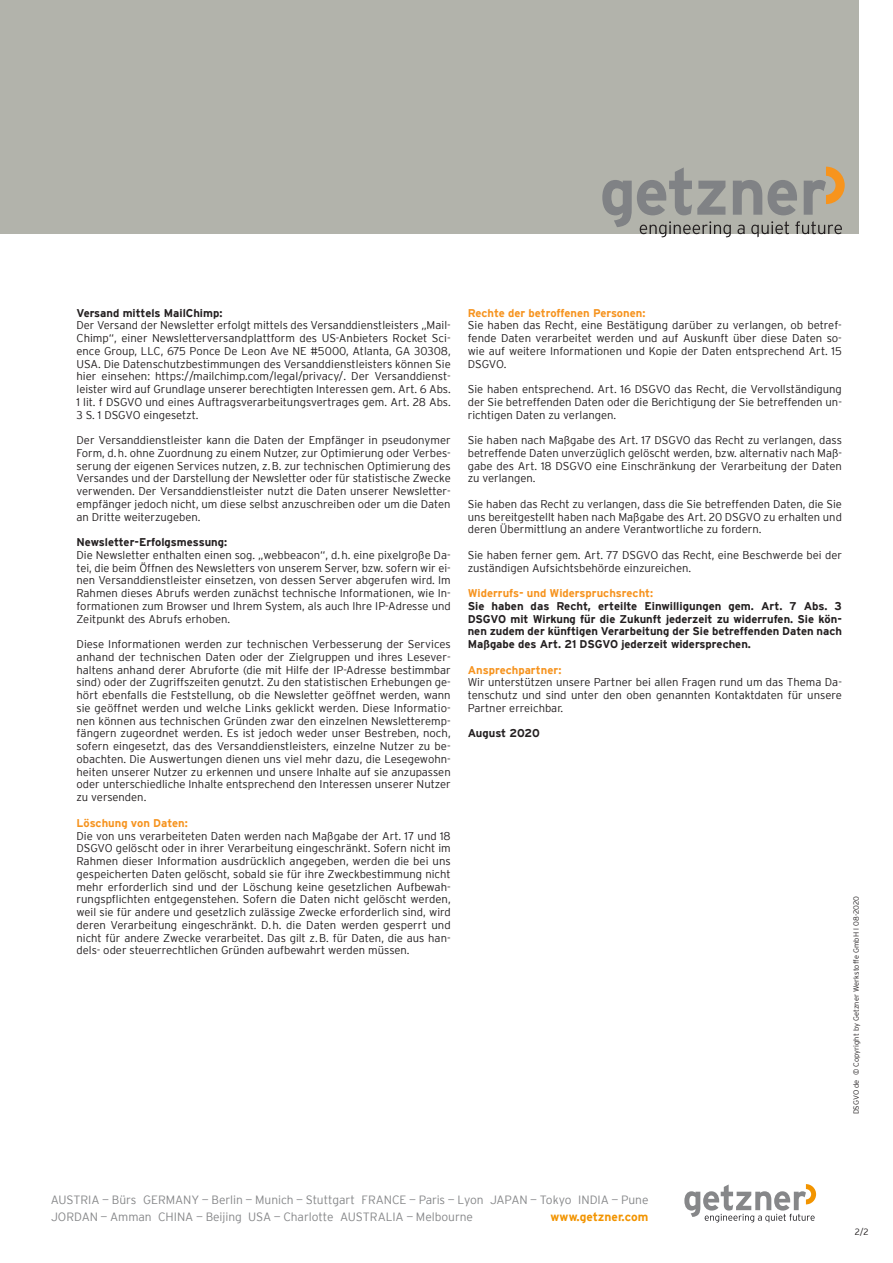
<style>
.page{position:relative;width:893px;height:1263px;background:#fff}
.page>*{position:absolute;margin:0;border:0;box-sizing:border-box;transform-origin:0 0}
.t1{font:300 12px/17.4px "Interstate";letter-spacing:-.005em;color:#868789}
.t2{font:700 12px "Interstate";color:#f29400}
.t3{font:300 11.25px/12.8px "Interstate";color:#231f20;text-align:justify}
.t4{font:700 11.25px/12.8px "Interstate";color:#231f20;text-align:justify}
.t5{font:700 11.25px "Interstate";color:#f6931e}
.t6{font:300 9px "Interstate";color:#231f20}
.t7{font:300 7.5px "Interstate";letter-spacing:.005em;color:#231f20}
</style>
<div class="page">
<div style="left:0;top:0;width:859px;height:234px;background:#b2b3ab"></div>
<svg style="left:602px;top:167px;width:243px;height:70px"></svg>
<svg style="left:684px;top:1184px;width:132px;height:38px"></svg>
<p class="t4" style="left:77px;top:306px;width:147px">Versand mittels MailChimp:</p>
<p class="t3" style="left:77px;top:319px;width:376px">Der Versand der Newsletter erfolgt mittels des Versanddienstleisters „Mail-Chimp“, einer Newsletterversandplattform des US-Anbieters Rocket Sci&shy;ence Group, LLC, 675 Ponce De Leon Ave NE #5000, Atlanta, GA 30308, USA. Die Datenschutzbestimmungen des Versanddienstleisters können Sie hier einsehen: https://mailchimp.com/legal/privacy/. Der Versanddienst&shy;leister wird auf Grundlage unserer berechtigten Interessen gem. Art. 6 Abs.<br>1 lit. f DSGVO und eines Auftragsverarbeitungsvertrages gem. Art. 28 Abs.<br>3 S. 1 DSGVO eingesetzt.</p>
<p class="t3" style="left:77px;top:434px;width:376px">Der Versanddienstleister kann die Daten der Empfänger in pseudonymer Form, d. h. ohne Zuordnung zu einem Nutzer, zur Optimierung oder Verbes&shy;serung der eigenen Services nutzen, z. B. zur technischen Optimierung des Versandes und der Darstellung der Newsletter oder für statistische Zwecke verwenden. Der Versanddienstleister nutzt die Daten unserer Newsletter&shy;empfänger jedoch nicht, um diese selbst anzuschreiben oder um die Daten an Dritte weiterzugeben.</p>
<p class="t4" style="left:77px;top:536px;width:152px">Newsletter-Erfolgsmessung:</p>
<p class="t3" style="left:77px;top:548px;width:376px">Die Newsletter enthalten einen sog. „webbeacon“, d. h. eine pixelgroße Da&shy;tei, die beim Öffnen des Newsletters von unserem Server, bzw. sofern wir ei&shy;nen Versanddienstleister einsetzen, von dessen Server abgerufen wird. Im Rahmen dieses Abrufs werden zunächst technische Informationen, wie In&shy;formationen zum Browser und Ihrem System, als auch Ihre IP-Adresse und Zeitpunkt des Abrufs erhoben.</p>
<p class="t3" style="left:77px;top:638px;width:376px">Diese Informationen werden zur technischen Verbesserung der Services anhand der technischen Daten oder der Zielgruppen und ihres Lesever&shy;haltens anhand derer Abruforte (die mit Hilfe der IP-Adresse bestimmbar sind) oder der Zugriffszeiten genutzt. Zu den statistischen Erhebungen ge&shy;hört ebenfalls die Feststellung, ob die Newsletter geöffnet werden, wann sie geöffnet werden und welche Links geklickt werden. Diese Informatio&shy;nen können aus technischen Gründen zwar den einzelnen Newsletteremp&shy;fängern zugeordnet werden. Es ist jedoch weder unser Bestreben, noch, sofern eingesetzt, das des Versanddienstleisters, einzelne Nutzer zu be&shy;obachten. Die Auswertungen dienen uns viel mehr dazu, die Lesegewohn&shy;heiten unserer Nutzer zu erkennen und unsere Inhalte auf sie anzupassen oder unterschiedliche Inhalte entsprechend den Interessen unserer Nutzer zu versenden.</p>
<p class="t5" style="left:77px;top:817px;width:113px">Löschung von Daten:</p>
<p class="t3" style="left:77px;top:829px;width:376px">Die von uns verarbeiteten Daten werden nach Maßgabe der Art. 17 und 18<br>DSGVO gelöscht oder in ihrer Verarbeitung eingeschränkt. Sofern nicht im Rahmen dieser Information ausdrücklich angegeben, werden die bei uns gespeicherten Daten gelöscht, sobald sie für ihre Zweckbestimmung nicht mehr erforderlich sind und der Löschung keine gesetzlichen Aufbewah&shy;rungspflichten entgegenstehen. Sofern die Daten nicht gelöscht werden, weil sie für andere und gesetzlich zulässige Zwecke erforderlich sind, wird deren Verarbeitung eingeschränkt. D. h. die Daten werden gesperrt und nicht für andere Zwecke verarbeitet. Das gilt z. B. für Daten, die aus han&shy;dels- oder steuerrechtlichen Gründen aufbewahrt werden müssen.</p>
<p class="t5" style="left:468px;top:307px;width:179px">Rechte der betroffenen Personen:</p>
<p class="t3" style="left:468px;top:319px;width:376px">Sie haben das Recht, eine Bestätigung darüber zu verlangen, ob betref&shy;fende Daten verarbeitet werden und auf Auskunft über diese Daten so&shy;wie auf weitere Informationen und Kopie der Daten entsprechend Art. 15<br>DSGVO.</p>
<p class="t3" style="left:468px;top:383px;width:376px">Sie haben entsprechend. Art. 16 DSGVO das Recht, die Vervollständigung der Sie betreffenden Daten oder die Berichtigung der Sie betreffenden un&shy;richtigen Daten zu verlangen.</p>
<p class="t3" style="left:468px;top:434px;width:376px">Sie haben nach Maßgabe des Art. 17 DSGVO das Recht zu verlangen, dass betreffende Daten unverzüglich gelöscht werden, bzw. alternativ nach Maß&shy;gabe des Art. 18 DSGVO eine Einschränkung der Verarbeitung der Daten zu verlangen.</p>
<p class="t3" style="left:468px;top:498px;width:376px">Sie haben das Recht zu verlangen, dass die Sie betreffenden Daten, die Sie uns bereitgestellt haben nach Maßgabe des Art. 20 DSGVO zu erhalten und deren Übermittlung an andere Verantwortliche zu fordern.</p>
<p class="t3" style="left:468px;top:549px;width:376px">Sie haben ferner gem. Art. 77 DSGVO das Recht, eine Beschwerde bei der zuständigen Aufsichtsbehörde einzureichen.</p>
<p class="t5" style="left:468px;top:587px;width:187px">Widerrufs- und Widerspruchsrecht:</p>
<p class="t4" style="left:468px;top:600px;width:376px">Sie haben das Recht, erteilte Einwilligungen gem. Art. 7 Abs. 3<br>DSGVO mit Wirkung für die Zukunft jederzeit zu widerrufen. Sie kön&shy;nen zudem der künftigen Verarbeitung der Sie betreffenden Daten nach Maßgabe des Art. 21 DSGVO jederzeit widersprechen.</p>
<p class="t5" style="left:468px;top:664px;width:95px">Ansprechpartner:</p>
<p class="t3" style="left:468px;top:676px;width:376px">Wir unterstützen unsere Partner bei allen Fragen rund um das Thema Da&shy;tenschutz und sind unter den oben genannten Kontaktdaten für unsere Partner erreichbar.</p>
<p class="t4" style="left:468px;top:727px;width:73px">August 2020</p>
<p class="t7" style="left:852px;top:1114px;width:220px;rotate:-90deg">DSGVO de © Copyright by Getzner Werkstoffe GmbH l 08-2020</p>
<p class="t1" style="left:51px;top:1191px;width:434px">AUSTRIA — Bürs GERMANY — Berlin — Munich — Stuttgart FRANCE — Paris — Lyon<br>JORDAN — Amman</p>
<p class="t1" style="left:490px;top:1191px;width:160px">JAPAN — Tokyo INDIA — Pune</p>
<p class="t1" style="left:158px;top:1208px;width:85px">CHINA — Beijing</p>
<p class="t1" style="left:248px;top:1208px;width:87px">USA — Charlotte</p>
<p class="t1" style="left:340px;top:1208px;width:134px">AUSTRALIA — Melbourne</p>
<p class="t2" style="left:551px;top:1210px;width:99px">www.getzner.com</p>
<p class="t6" style="left:855px;top:1227px;width:15px">2/2</p>
</div>
